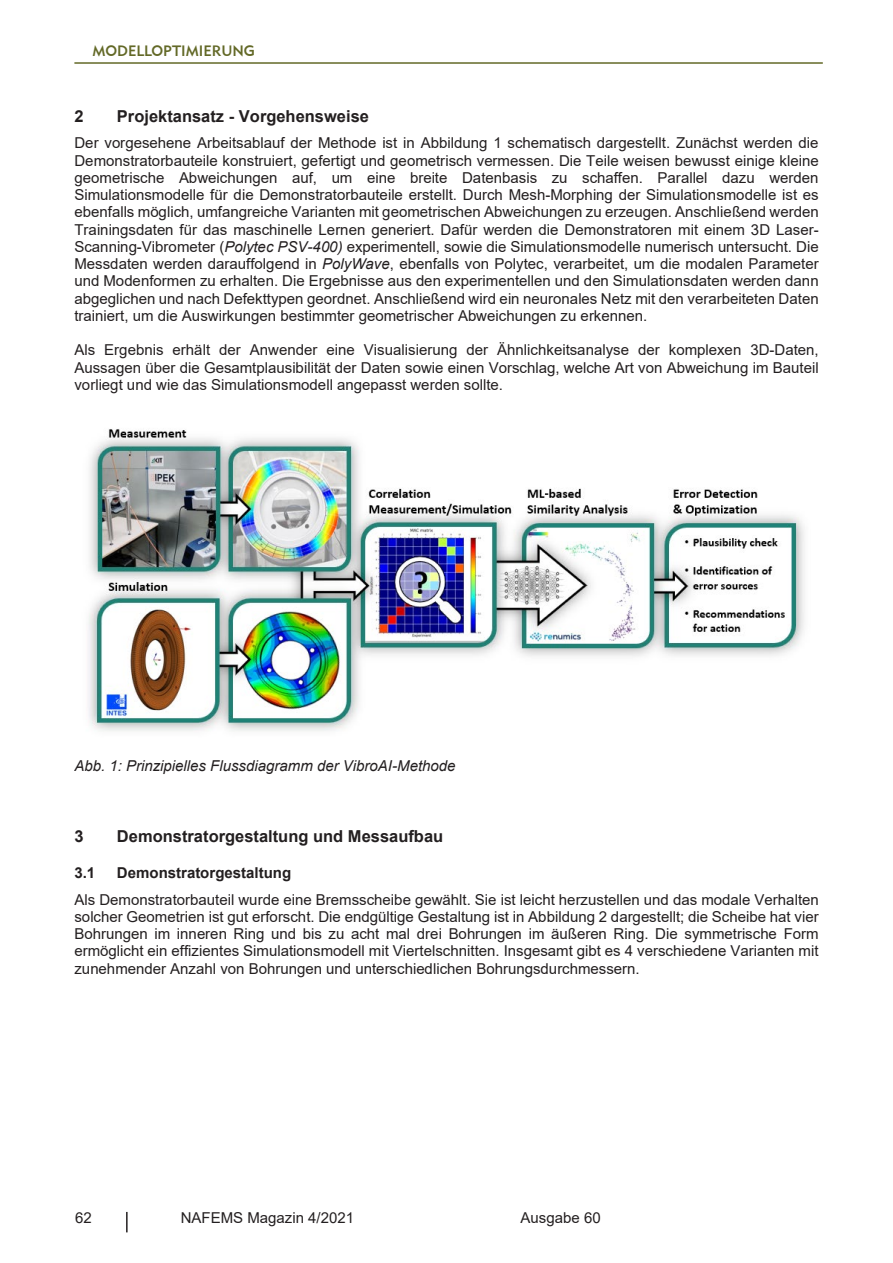
<style>
.page{position:relative;width:893px;height:1263px;background:#fff}
.page>*{position:absolute;margin:0;border:0;box-sizing:border-box;transform-origin:0 0}
.t1{font:700 16.5px "Arial";color:#231f20}
.t2{font:15px/17.2px "Arial";color:#231f20;text-align:justify}
.t3{font:italic 15px "Arial";color:#231f20}
.t4{font:700 15px "Arial";color:#231f20}
.t5{font:15px "Geometric 415 BT Medium A";color:#636927}
.s1{font-style:italic}
</style>
<div class="page">
<hr style="left:126px;top:1212px;width:2px;height:20px;background:#231f20">
<hr style="left:74px;top:62px;width:749px;height:2px;background:#636927">
<img style="left:88px;top:429px;width:717px;height:302px">
<p class="t5" style="left:92px;top:42px;width:164px">MODELLOPTIMIERUNG</p>
<p class="t1" style="left:74px;top:104px;width:11px">2</p>
<p class="t1" style="left:117px;top:104px;width:254px">Projektansatz - Vorgehensweise</p>
<p class="t2" style="left:74px;top:134px;width:746px">Der vorgesehene Arbeitsablauf der Methode ist in Abbildung 1 schematisch dargestellt. Zunächst werden die Demonstratorbauteile konstruiert, gefertigt und geometrisch vermessen. Die Teile weisen bewusst einige kleine geometrische Abweichungen auf, um eine breite Datenbasis zu schaffen. Parallel dazu werden Simulationsmodelle für die Demonstratorbauteile erstellt. Durch Mesh-Morphing der Simulationsmodelle ist es ebenfalls möglich, umfangreiche Varianten mit geometrischen Abweichungen zu erzeugen. Anschließend werden Trainingsdaten für das maschinelle Lernen generiert. Dafür werden die Demonstratoren mit einem 3D Laser-Scanning-Vibrometer (<span class="s1">Polytec PSV-400)</span> experimentell, sowie die Simulationsmodelle numerisch untersucht. Die Messdaten werden darauffolgend in <span class="s1">PolyWave</span>, ebenfalls von Polytec, verarbeitet, um die modalen Parameter und Modenformen zu erhalten. Die Ergebnisse aus den experimentellen und den Simulationsdaten werden dann abgeglichen und nach Defekttypen geordnet. Anschließend wird ein neuronales Netz mit den verarbeiteten Daten trainiert, um die Auswirkungen bestimmter geometrischer Abweichungen zu erkennen.</p>
<p class="t2" style="left:74px;top:341px;width:746px">Als Ergebnis erhält der Anwender eine Visualisierung der Ähnlichkeitsanalyse der komplexen 3D-Daten, Aussagen über die Gesamtplausibilität der Daten sowie einen Vorschlag, welche Art von Abweichung im Bauteil vorliegt und wie das Simulationsmodell angepasst werden sollte.</p>
<p class="t3" style="left:74px;top:756px;width:383px">Abb. 1: Prinzipielles Flussdiagramm der VibroAI-Methode</p>
<p class="t1" style="left:74px;top:825px;width:11px">3</p>
<p class="t1" style="left:117px;top:825px;width:328px">Demonstratorgestaltung und Messaufbau</p>
<p class="t4" style="left:74px;top:862px;width:22px">3.1</p>
<p class="t4" style="left:117px;top:862px;width:176px">Demonstratorgestaltung</p>
<p class="t2" style="left:74px;top:891px;width:746px">Als Demonstratorbauteil wurde eine Bremsscheibe gewählt. Sie ist leicht herzustellen und das modale Verhalten solcher Geometrien ist gut erforscht. Die endgültige Gestaltung ist in Abbildung 2 dargestellt; die Scheibe hat vier Bohrungen im inneren Ring und bis zu acht mal drei Bohrungen im äußeren Ring. Die symmetrische Form ermöglicht ein effizientes Simulationsmodell mit Viertelschnitten. Insgesamt gibt es 4 verschiedene Varianten mit zunehmender Anzahl von Bohrungen und unterschiedlichen Bohrungsdurchmessern.</p>
<p class="t2" style="left:75px;top:1209px;width:18px">62</p>
<p class="t2" style="left:181px;top:1209px;width:175px">NAFEMS Magazin 4/2021</p>
<p class="t2" style="left:521px;top:1209px;width:82px">Ausgabe 60</p>
</div>
